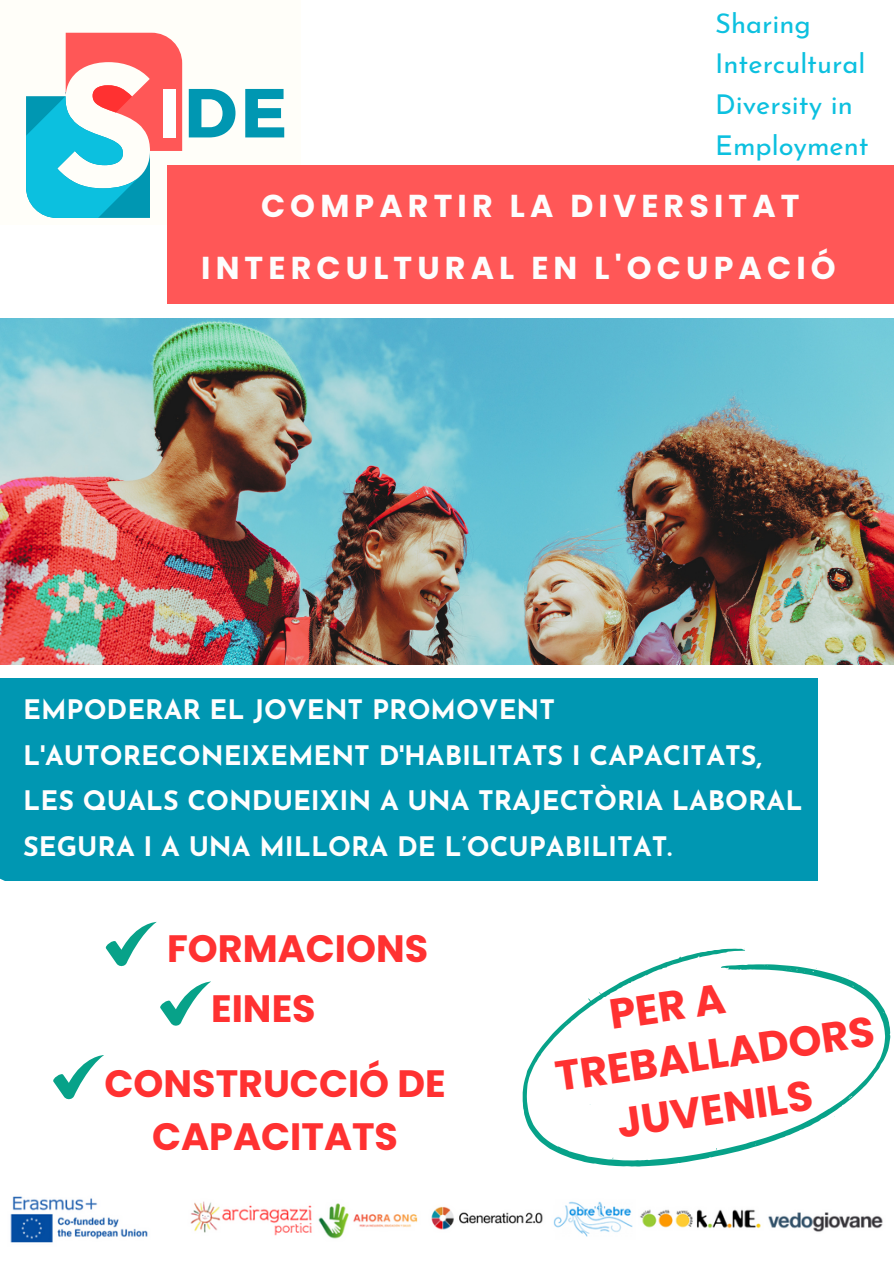
<style>
.page{position:relative;width:894px;height:1264px;background:#fff}
.page>*{position:absolute;margin:0;border:0;box-sizing:border-box;transform-origin:0 0}
.t1{font:69.15px "Kief Montaser Bold";color:#0097b2}
.t2{font:700 42px "Poppins";color:#ff3131}
.t3{font:700 38.1px/52.8px "Poppins";color:#ff3131;text-align:center}
.t4{font:700 31.65px/61.8px "Poppins";letter-spacing:.165em;color:#fdfdfd}
.t5{font:27.3px "Josefin Sans";color:#0cc0df}
.t6{font:700 26.85px/45.6px "Josefin Sans";color:#fffefe}
.s1{color:#fff}
</style>
<div class="page">
<div style="left:0;top:0;width:300px;height:225px;background:#fffef9"></div>
<img style="left:0;top:318px;width:893px;height:346px">
<svg style="left:26px;top:33px;width:156px;height:185px"></svg>
<div style="left:0;top:678px;width:817px;height:202px;background:#0097b2"></div>
<svg style="left:522px;top:948px;width:369px;height:219px"></svg>
<svg style="left:105px;top:921px;width:106px;height:105px"></svg>
<svg style="left:53px;top:1055px;width:51px;height:44px"></svg>
<img style="left:10px;top:1196px;width:873px;height:47px">
<div style="left:167px;top:165px;width:726px;height:138px;background:#ff5757"></div>
<p class="t1" style="left:158px;top:70px;width:130px"><span class="s1">I</span>DE</p>
<p class="t5" style="left:715px;top:12px;width:97px">Sharing</p>
<p class="t5" style="left:715px;top:53px;width:152px">Intercultural</p>
<p class="t5" style="left:715px;top:94px;width:139px">Diversity in</p>
<p class="t5" style="left:715px;top:134px;width:155px">Employment</p>
<p class="t4" style="left:201px;top:175px;width:636px;text-indent:60px">COMPARTIR LA DIVERSITAT<br>INTERCULTURAL EN L'OCUPACIÓ</p>
<p class="t6" style="left:23px;top:689px;width:780px">EMPODERAR EL JOVENT PROMOVENT L'AUTORECONEIXEMENT D'HABILITATS I CAPACITATS, LES QUALS CONDUEIXIN A UNA TRAJECTÒRIA LABORAL SEGURA I A UNA MILLORA DE L’OCUPABILITAT.</p>
<p class="t3" style="left:167px;top:922px;width:262px">FORMACIONS</p>
<p class="t3" style="left:211px;top:982px;width:106px">EINES</p>
<h1 class="t3" style="left:104px;top:1056px;width:342px">CONSTRUCCIÓ DE<br>CAPACITATS</h1>
<h2 class="t2" style="left:605px;top:985px;width:118px;rotate:-8deg">PER A</h2>
<h4 class="t2" style="left:551px;top:1047px;width:323px;rotate:-8deg">TREBALLADORS</h4>
<p class="t2" style="left:613px;top:1093px;width:199px;rotate:-8deg">JUVENILS</p>
</div>
